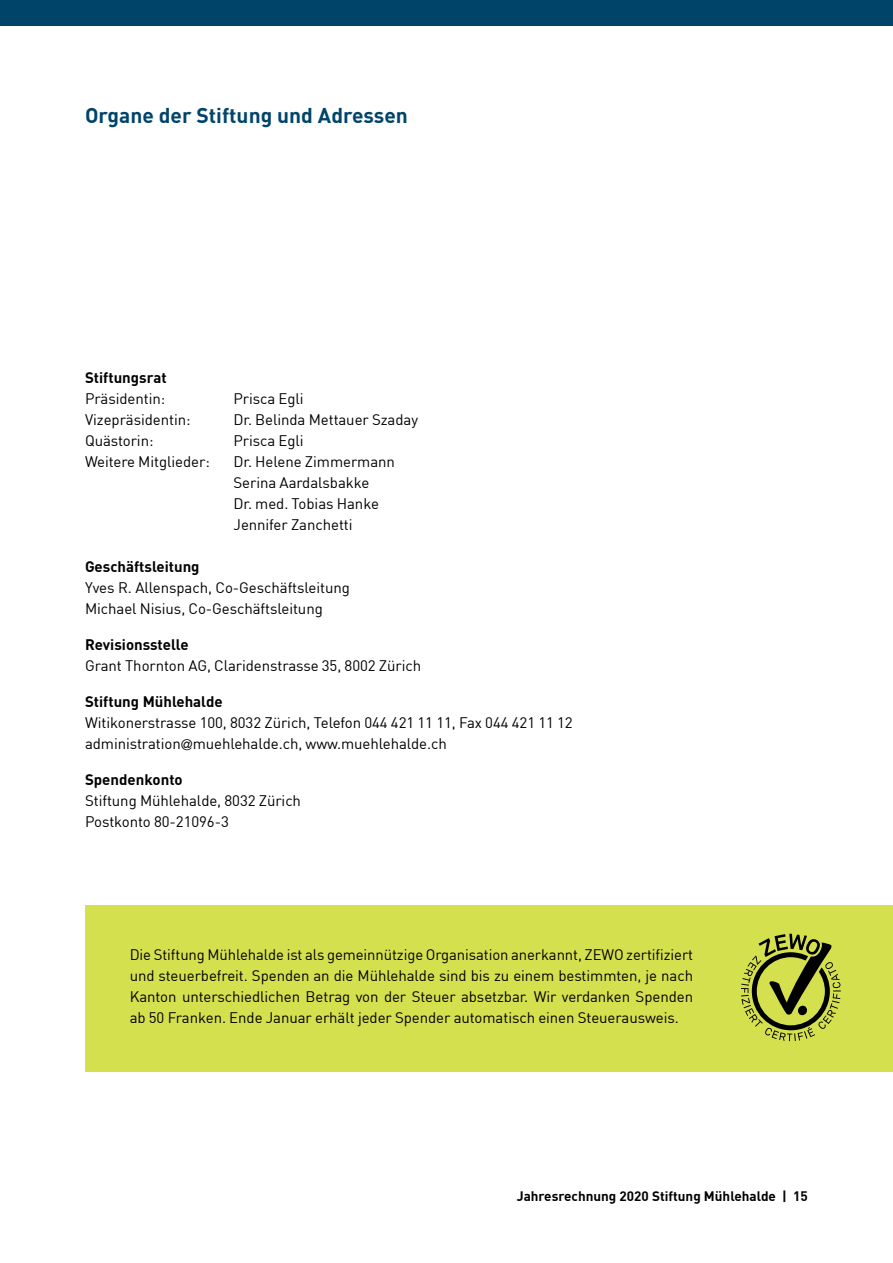
<style>
.page{position:relative;width:893px;height:1263px;background:#fff}
.page>*{position:absolute;margin:0;border:0;box-sizing:border-box;transform-origin:0 0}
.t1{font:700 21px "DIN";color:#00446a}
.t2{font:15px/21px "DIN";letter-spacing:-.005em;color:#000}
.t3{font:700 15px "DIN";color:#000}
.t4{font:700 13.5px "DIN";color:#000}
.s1{font-family:"Avenir"}
</style>
<div class="page">
<div style="left:0;top:0;width:893px;height:26px;background:#00446a"></div>
<div style="left:85px;top:905px;width:808px;height:166px;background:#d5e04e"></div>
<svg style="left:741px;top:934px;width:100px;height:107px"></svg>
<h1 class="t1" style="left:85px;top:101px;width:324px">Organe der Stiftung und Adressen</h1>
<p class="t3" style="left:85px;top:368px;width:83px">Stiftungsrat</p>
<p class="t2" style="left:85px;top:388px;width:82px">Präsidentin:</p>
<p class="t2" style="left:234px;top:388px;width:72px">Prisca Egli</p>
<p class="t2" style="left:85px;top:409px;width:107px">Vizepräsidentin:</p>
<p class="t2" style="left:234px;top:409px;width:186px">Dr. Belinda Mettauer Szaday</p>
<p class="t2" style="left:85px;top:430px;width:70px">Quästorin:</p>
<p class="t2" style="left:234px;top:430px;width:72px">Prisca Egli</p>
<p class="t2" style="left:85px;top:451px;width:126px">Weitere Mitglieder:</p>
<p class="t2" style="left:234px;top:451px;width:163px">Dr. Helene Zimmermann<br>Serina Aardalsbakke<br>Dr. med. Tobias Hanke<br>Jennifer Zanchetti</p>
<p class="t3" style="left:85px;top:557px;width:116px">Geschäftsleitung</p>
<p class="t2" style="left:85px;top:577px;width:266px">Yves R. Allenspach, Co-Geschäftsleitung<br>Michael Nisius, Co-Geschäftsleitung</p>
<p class="t3" style="left:85px;top:635px;width:105px">Revisionsstelle</p>
<p class="t2" style="left:85px;top:655px;width:338px">Grant Thornton AG, Claridenstrasse 35, 8002 Zürich</p>
<p class="t3" style="left:85px;top:692px;width:139px">Stiftung Mühlehalde</p>
<p class="t2" style="left:85px;top:712px;width:489px">Witikonerstrasse 100, 8032 Zürich, Telefon 044 421 11 11, Fax 044 421 11 12 administration<span class="s1">@</span>muehlehalde.ch, www.muehlehalde.ch</p>
<p class="t3" style="left:85px;top:770px;width:99px">Spendenkonto</p>
<p class="t2" style="left:85px;top:790px;width:218px">Stiftung Mühlehalde, 8032 Zürich<br>Postkonto 80-21096-3</p>
<p class="t2" style="left:130px;top:943px;width:565px;text-align:justify">Die Stiftung Mühlehalde ist als gemeinnützige Organisation anerkannt, ZEWO zertifiziert und steuerbefreit. Spenden an die Mühlehalde sind bis zu einem bestimmten, je nach Kanton unterschiedlichen Betrag von der Steuer absetzbar. Wir verdanken Spenden ab 50 Franken. Ende Januar erhält jeder Spender automatisch einen Steuerausweis.</p>
<p class="t4" style="left:517px;top:1187px;width:293px">Jahresrechnung 2020 Stiftung Mühlehalde | 15</p>
</div>
